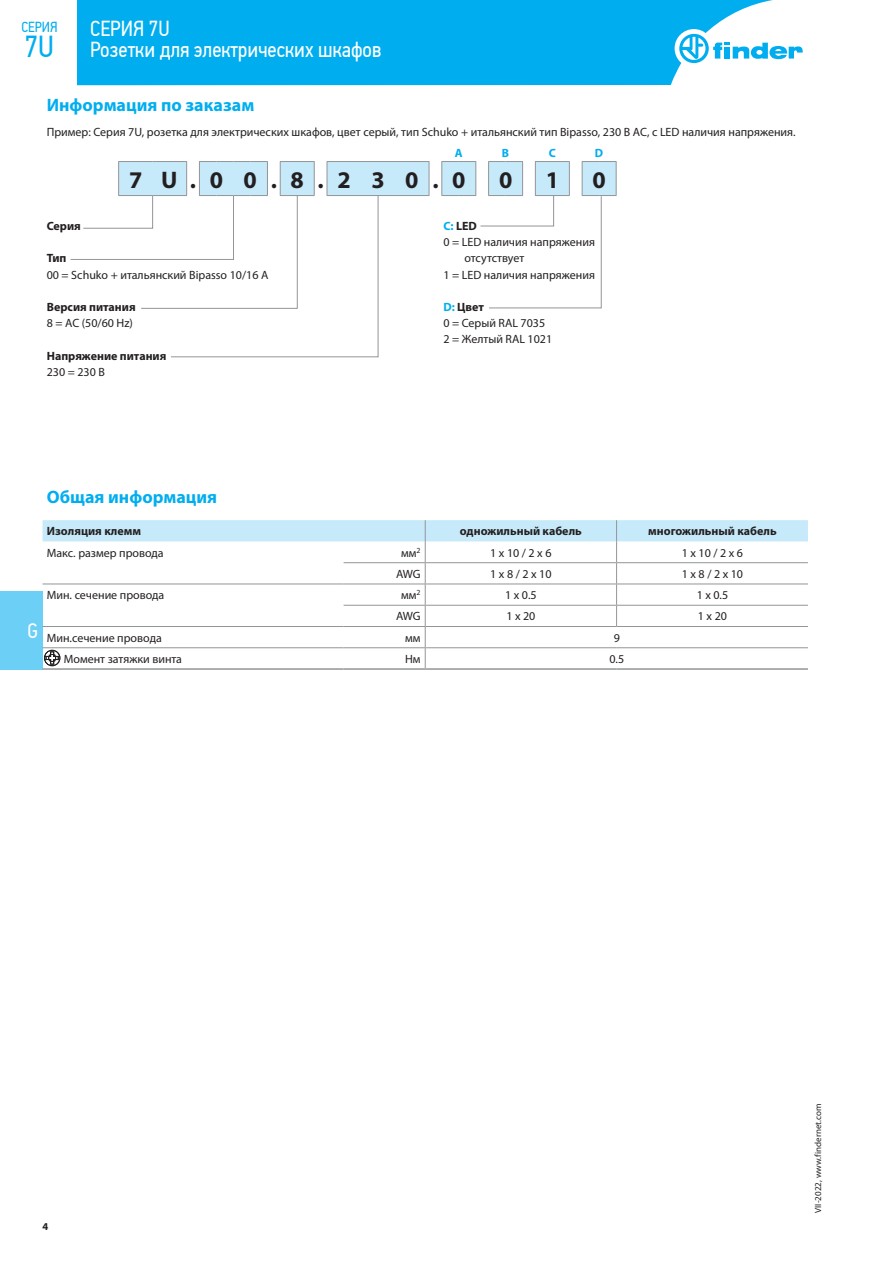
<style>
.page{position:relative;width:893px;height:1263px;background:#fff}
.page>*{position:absolute;margin:0;border:0;box-sizing:border-box;transform-origin:0 0}
.t1{font:30.3px "PF Din Text Cond Pro";color:#00aeef}
.t2{font:700 24px "Myriad Pro";color:#231f20}
.t3{font:21.75px/21px "PF Din Text Cond Pro";color:#fff}
.t4{font:21px "PF Din Text Cond Pro";color:#fff}
.t5{font:700 18px "Myriad Pro";color:#00aeef}
.t6{font:14.55px "PF Din Text Cond Pro";color:#00aeef}
.t7{font:12px/16.2px "Myriad Pro";color:#231f20}
.t8{font:700 12px "Myriad Pro";color:#231f20}
.t9{font:700 12px "Myriad Pro";color:#00aeef}
.t10{font:700 10.5px "Myriad Pro";color:#231f20}
.t11{font:9px "Myriad Pro";color:#231f20}
.s1{color:#00aeef}
.s2{font-weight:700;color:#00aeef}
.s3{font-weight:700}
</style>
<div class="page">
<div style="left:0;top:591px;width:43px;height:79px;background:#6bcff6"></div>
<div style="left:77px;top:0;width:696px;height:85px;background:#00aeef"></div>
<div style="left:675px;top:29px;width:38px;height:39px;background:#fff;border-radius:50%"></div>
<svg style="left:679px;top:34px;width:124px;height:29px"></svg>
<hr style="left:616px;top:162px;width:1px;height:33px;background:#939598">
<hr style="left:43px;top:668px;width:301px;height:2px;background:#939598">
<hr style="left:344px;top:668px;width:81px;height:2px;background:#939598">
<hr style="left:425px;top:668px;width:192px;height:2px;background:#939598">
<hr style="left:617px;top:668px;width:191px;height:2px;background:#939598">
<svg style="left:43px;top:520px;width:765px;height:148px"></svg>
<svg style="left:70px;top:161px;width:546px;height:197px"></svg>
<p class="t6" style="left:21px;top:19px;width:38px">СЕРИЯ</p>
<h1 class="t1" style="left:25px;top:28px;width:31px">7U</h1>
<h3 class="t3" style="left:90px;top:18px;width:293px">СЕРИЯ 7U<br>Розетки для электрических шкафов</h3>
<h3 class="t5" style="left:47px;top:93px;width:209px">Информация по заказам</h3>
<p class="t7" style="left:47px;top:124px;width:750px">Пример: Серия 7U, розетка для электрических шкафов, цвет серый, тип Schuko + итальянский тип Bipasso, 230 В AC, с LED наличия напряжения.</p>
<p class="t9" style="left:455px;top:145px;width:9px">A</p>
<p class="t9" style="left:502px;top:145px;width:9px">B</p>
<p class="t9" style="left:549px;top:145px;width:9px">C</p>
<p class="t9" style="left:595px;top:145px;width:10px">D</p>
<h2 class="t2" style="left:129px;top:164px;width:338px">7 U.0 0.8.2 3 0.0</h2>
<h2 class="t2" style="left:499px;top:164px;width:15px">0</h2>
<h2 class="t2" style="left:546px;top:164px;width:15px">1</h2>
<h2 class="t2" style="left:593px;top:164px;width:15px">0</h2>
<p class="t8" style="left:47px;top:218px;width:36px">Серия</p>
<p class="t8" style="left:47px;top:251px;width:21px">Тип</p>
<p class="t7" style="left:47px;top:266px;width:223px">00 = Schuko + итальянский Bipasso 10/16 A</p>
<p class="t8" style="left:47px;top:299px;width:90px">Версия питания</p>
<p class="t7" style="left:47px;top:315px;width:88px">8 = AC (50/60 Hz)</p>
<p class="t8" style="left:47px;top:348px;width:121px">Напряжение питания</p>
<p class="t7" style="left:47px;top:364px;width:60px">230 = 230 B</p>
<p class="t8" style="left:443px;top:218px;width:35px"><span class="s1">C:</span> LED</p>
<p class="t7" style="left:443px;top:234px;width:153px">0 = LED наличия напряжения</p>
<p class="t7" style="left:464px;top:250px;width:62px">отсутствует</p>
<p class="t7" style="left:443px;top:266px;width:153px">1 = LED наличия напряжения</p>
<p class="t7" style="left:443px;top:299px;width:110px"><span class="s2">D:</span> <span class="s3">Цвет<br></span>0 = Серый RAL 7035<br>2 = Желтый RAL 1021</p>
<h3 class="t4" style="left:28px;top:619px;width:12px">G</h3>
<h3 class="t5" style="left:47px;top:485px;width:172px">Общая информация</h3>
<p class="t8" style="left:47px;top:523px;width:96px">Изоляция клемм</p>
<p class="t8" style="left:460px;top:523px;width:123px">одножильный кабель</p>
<p class="t8" style="left:648px;top:523px;width:130px">многожильный кабель</p>
<p class="t7" style="left:47px;top:544px;width:118px">Макс. размер провода</p>
<p class="t7" style="left:401px;top:544px;width:21px">мм<sup>2</sup></p>
<p class="t7" style="left:490px;top:544px;width:63px">1x10 / 2 x 6</p>
<p class="t7" style="left:682px;top:544px;width:63px">1 x 10 / 2 x 6</p>
<p class="t7" style="left:396px;top:565px;width:26px">AWG</p>
<p class="t7" style="left:490px;top:565px;width:63px">1 x 8 / 2 x 10</p>
<p class="t7" style="left:682px;top:565px;width:63px">1 x 8 / 2 x 10</p>
<p class="t7" style="left:47px;top:587px;width:119px">Мин. сечение провода</p>
<p class="t7" style="left:401px;top:587px;width:21px">мм<sup>2</sup></p>
<p class="t7" style="left:505px;top:587px;width:33px">1 x 0.5</p>
<p class="t7" style="left:697px;top:587px;width:33px">1 x 0.5</p>
<p class="t7" style="left:396px;top:608px;width:26px">AWG</p>
<p class="t7" style="left:506px;top:608px;width:31px">1 x 20</p>
<p class="t7" style="left:698px;top:608px;width:31px">1 x 20</p>
<p class="t7" style="left:47px;top:629px;width:117px">Мин.сечение провода</p>
<p class="t7" style="left:405px;top:629px;width:17px">мм</p>
<p class="t7" style="left:614px;top:629px;width:8px">9</p>
<p class="t7" style="left:64px;top:651px;width:120px">Момент затяжки винта</p>
<p class="t7" style="left:405px;top:651px;width:17px">Нм</p>
<p class="t7" style="left:609px;top:651px;width:16px">0.5</p>
<p class="t10" style="left:43px;top:1219px;width:7px">4</p>
<p class="t11" style="left:812px;top:1213px;width:110px;rotate:-90deg">VII-2022, www.findernet.com</p>
</div>
